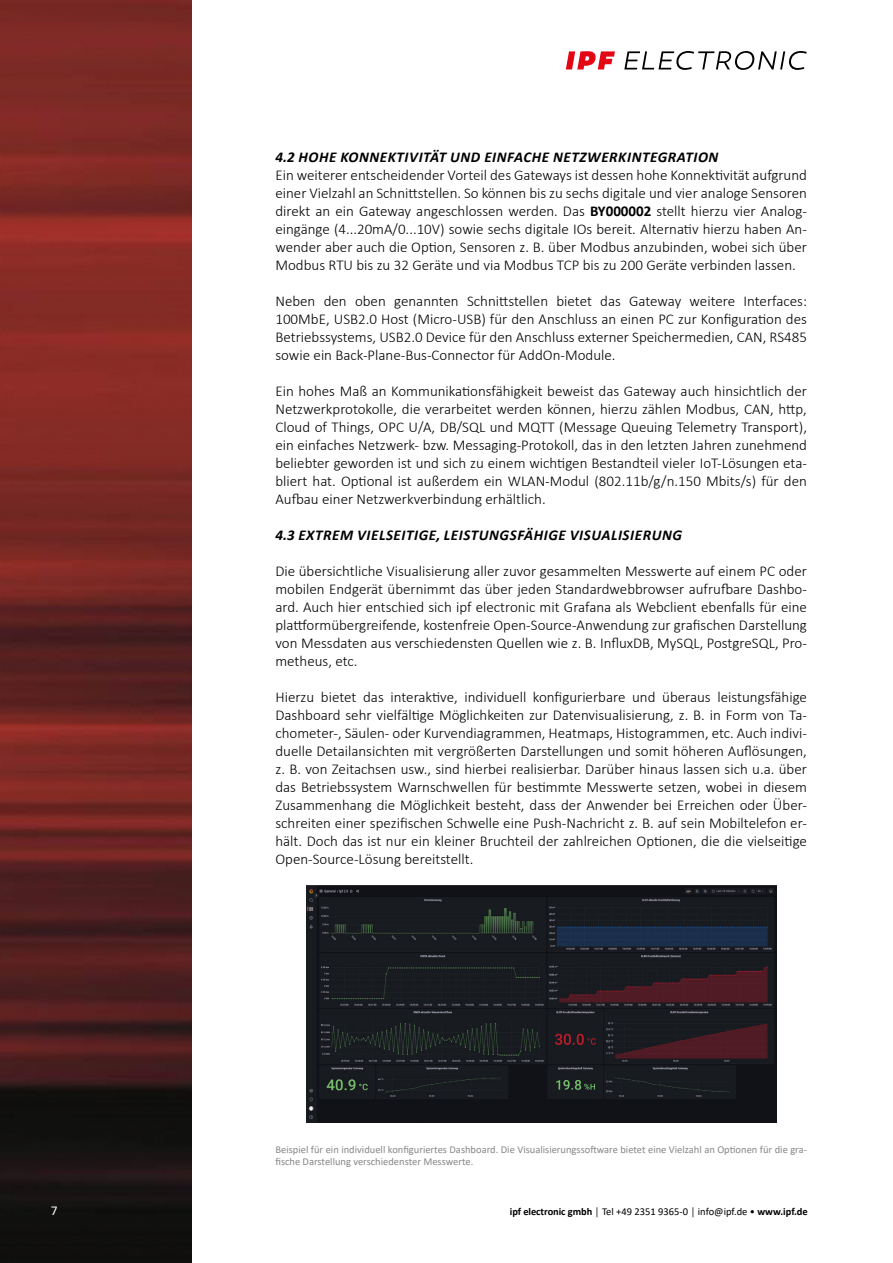
<style>
.page{position:relative;width:893px;height:1263px;background:#fff}
.page>*{position:absolute;margin:0;border:0;box-sizing:border-box;transform-origin:0 0}
.t1{font:300 15px/18px "Calibri";color:#000;text-align:justify}
.t2{font:italic 700 15px "Calibri";letter-spacing:.04em;color:#000}
.t3{font:13.5px "Calibri";color:#fff}
.t4{font:10.5px/12.6px "Calibri";color:#878787}
.t5{font:10.5px "Calibri";color:#000}
.s1{font-weight:700}
</style>
<div class="page">
<img style="left:0;top:0;width:191px;height:1263px">
<svg style="left:624px;top:51px;width:183px;height:19px"></svg>
<svg style="left:566px;top:51px;width:49px;height:18px"></svg>
<img style="left:306px;top:885px;width:470px;height:237px">
<p class="t2" style="left:275px;top:146px;width:444px">4.2 HOHE KONNEKTIVITÄT UND EINFACHE NETZWERKINTEGRATION</p>
<p class="t1" style="left:275px;top:166px;width:533px">Ein weiterer entscheidender Vorteil des Gateways ist dessen hohe Konnektivität aufgrund einer Vielzahl an Schnittstellen. So können bis zu sechs digitale und vier analoge Sensoren direkt an ein Gateway angeschlossen werden. Das <span class="s1">BY000002</span> stellt hierzu vier Analog&shy;eingänge (4...20mA/0...10V) sowie sechs digitale IOs bereit. Alternativ hierzu haben An&shy;wender aber auch die Option, Sensoren z. B. über Modbus anzubinden, wobei sich über Modbus RTU bis zu 32 Geräte und via Modbus TCP bis zu 200 Geräte verbinden lassen.</p>
<p class="t1" style="left:275px;top:292px;width:533px">Neben den oben genannten Schnittstellen bietet das Gateway weitere Interfaces:<br>100MbE, USB2.0 Host (Micro-USB) für den Anschluss an einen PC zur Konfiguration des Betriebssystems, USB2.0 Device für den Anschluss externer Speichermedien, CAN, RS485 sowie ein Back-Plane-Bus-Connector für AddOn-Module.</p>
<p class="t1" style="left:275px;top:382px;width:533px">Ein hohes Maß an Kommunikationsfähigkeit beweist das Gateway auch hinsichtlich der Netzwerkprotokolle, die verarbeitet werden können, hierzu zählen Modbus, CAN, http, Cloud of Things, OPC U/A, DB/SQL und MQTT (Message Queuing Telemetry Transport), ein einfaches Netzwerk- bzw. Messaging-Protokoll, das in den letzten Jahren zunehmend beliebter geworden ist und sich zu einem wichtigen Bestandteil vieler IoT-Lösungen eta&shy;bliert hat. Optional ist außerdem ein WLAN-Modul (802.11b/g/n.150 Mbits/s) für den Aufbau einer Netzwerkverbindung erhältlich.</p>
<p class="t2" style="left:275px;top:524px;width:408px">4.3 EXTREM VIELSEITIGE, LEISTUNGSFÄHIGE VISUALISIERUNG</p>
<p class="t1" style="left:275px;top:562px;width:533px">Die übersichtliche Visualisierung aller zuvor gesammelten Messwerte auf einem PC oder mobilen Endgerät übernimmt das über jeden Standardwebbrowser aufrufbare Dashbo&shy;ard. Auch hier entschied sich ipf electronic mit Grafana als Webclient ebenfalls für eine plattformübergreifende, kostenfreie Open-Source-Anwendung zur grafischen Darstellung von Messdaten aus verschiedensten Quellen wie z. B. InfluxDB, MySQL, PostgreSQL, Pro&shy;metheus, etc.</p>
<p class="t1" style="left:275px;top:688px;width:533px">Hierzu bietet das interaktive, individuell konfigurierbare und überaus leistungsfähige Dashboard sehr vielfältige Möglichkeiten zur Datenvisualisierung, z. B. in Form von Ta&shy;chometer-, Säulen- oder Kurvendiagrammen, Heatmaps, Histogrammen, etc. Auch indivi&shy;duelle Detailansichten mit vergrößerten Darstellungen und somit höheren Auflösungen, z. B. von Zeitachsen usw., sind hierbei realisierbar. Darüber hinaus lassen sich u.a. über das Betriebssystem Warnschwellen für bestimmte Messwerte setzen, wobei in diesem Zusammenhang die Möglichkeit besteht, dass der Anwender bei Erreichen oder Über&shy;schreiten einer spezifischen Schwelle eine Push-Nachricht z. B. auf sein Mobiltelefon er&shy;hält. Doch das ist nur ein kleiner Bruchteil der zahlreichen Optionen, die die vielseitige Open-Source-Lösung bereitstellt.</p>
<p class="t4" style="left:275px;top:1143px;width:533px">Beispiel für ein individuell konfiguriertes Dashboard. Die Visualisierungssoftware bietet eine Vielzahl an Optionen für die gra&shy;fische Darstellung verschiedenster Messwerte.</p>
<p class="t3" style="left:51px;top:1201px;width:8px">7</p>
<p class="t5" style="left:510px;top:1204px;width:299px"><span class="s1">ipf electronic gmbh</span> │ Tel +49 2351 9365-0 │ info@ipf.de • <span class="s1">www.ipf.de</span></p>
</div>
